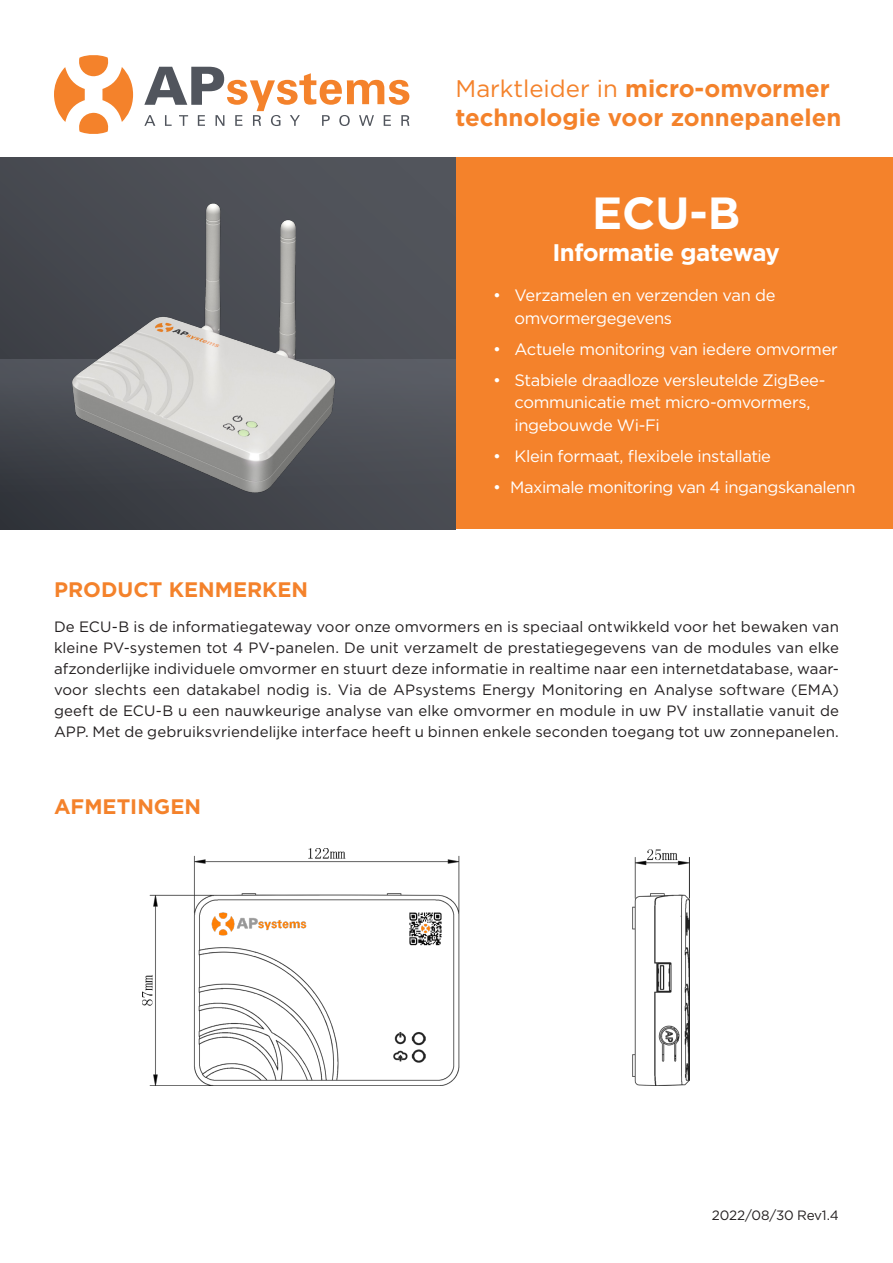
<style>
.page{position:relative;width:893px;height:1263px;background:#fff}
.page>*{position:absolute;margin:0;border:0;box-sizing:border-box;transform-origin:0 0}
.t1{font:700 45px "Gotham";color:#fff}
.t2{font:700 24px/28.8px "Gotham";color:#f4822b}
.t3{font:700 24px "Gotham";letter-spacing:-.025em;color:#fff}
.t4{font:700 21px "Gotham";color:#f4822b}
.t5{font:16.5px/22.5px "Gotham";letter-spacing:-.025em;color:#fff}
.t6{font:15px/21px "Gotham";letter-spacing:.01em;color:#231f20;text-align:justify}
.t7{font:13.5px "Gotham";letter-spacing:-.015em;color:#231f20}
.s1{font-weight:400}
</style>
<div class="page">
<div style="left:455px;top:156px;width:438px;height:373px;background:#f4822b"></div>
<div style="left:0;top:158px;width:455px;height:371px;background:linear-gradient(to right,#46484f,#54565d)"></div>
<div style="left:0;top:359px;width:455px;height:170px;background:linear-gradient(to bottom,#585b63,#3b3e44)"></div>
<img style="left:59px;top:191px;width:292px;height:319px">
<img style="left:142px;top:849px;width:548px;height:236px">
<svg style="left:54px;top:55px;width:79px;height:79px"></svg>
<svg style="left:144px;top:67px;width:265px;height:59px"></svg>
<p class="t2" style="left:455px;top:74px;width:387px"><span class="s1">Marktleider in</span> micro-omvormer technologie voor zonnepanelen</p>
<p class="t1" style="left:592px;top:183px;width:150px">ECU-B</p>
<p class="t3" style="left:552px;top:237px;width:229px">Informatie gateway</p>
<p class="t4" style="left:54px;top:576px;width:256px">PRODUCT KENMERKEN</p>
<p class="t5" style="left:514px;top:284px;width:262px;text-indent:-21px">• Verzamelen en verzenden van de omvormergegevens</p>
<p class="t5" style="left:493px;top:337px;width:346px">• Actuele monitoring van iedere omvormer</p>
<p class="t5" style="left:514px;top:368px;width:312px;text-indent:-21px">• Stabiele draadloze versleutelde ZigBee&shy;communicatie met micro-omvormers, ingebouwde Wi-Fi</p>
<p class="t5" style="left:493px;top:444px;width:279px">• Klein formaat, flexibele installatie</p>
<p class="t5" style="left:493px;top:475px;width:364px">• Maximale monitoring van 4 ingangskanalenn</p>
<p class="t6" style="left:54px;top:616px;width:786px">De ECU-B is de informatiegateway voor onze omvormers en is speciaal ontwikkeld voor het bewaken van kleine PV-systemen tot 4 PV-panelen. De unit verzamelt de prestatiegegevens van de modules van elke afzonderlijke individuele omvormer en stuurt deze informatie in realtime naar een internetdatabase, waar&shy;voor slechts een datakabel nodig is. Via de APsystems Energy Monitoring en Analyse software (EMA) geeft de ECU-B u een nauwkeurige analyse van elke omvormer en module in uw PV installatie vanuit de APP. Met de gebruiksvriendelijke interface heeft u binnen enkele seconden toegang tot uw zonnepanelen.</p>
<p class="t4" style="left:54px;top:793px;width:149px">AFMETINGEN</p>
<p class="t7" style="left:712px;top:1206px;width:129px">2022/08/30 Rev1.4</p>
</div>
